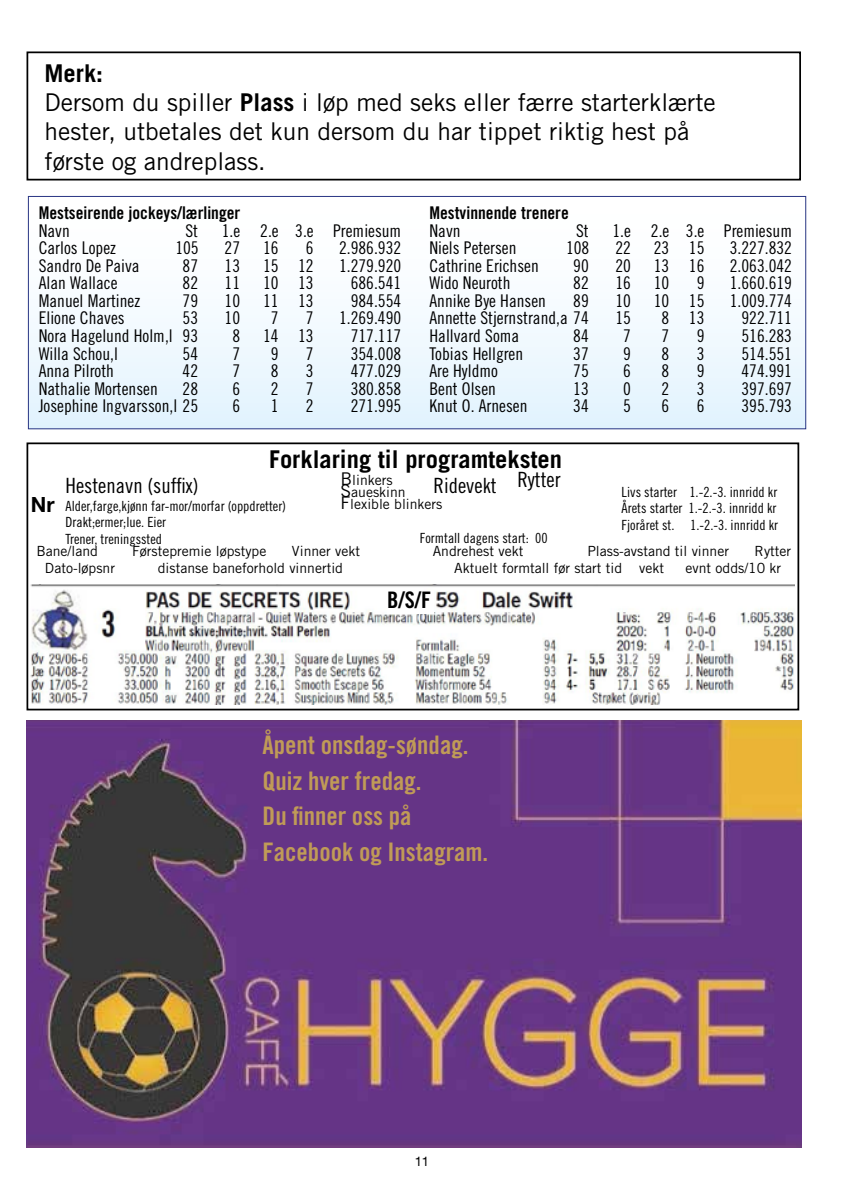
<style>
.page{position:relative;width:844px;height:1191px;background:#fff}
.page>*{position:absolute;margin:0;border:0;box-sizing:border-box;transform-origin:0 0}
.t1{font:25.55px/35.9px "Trade Gothic LT Std Bd Cn 20";color:#c09b57}
.t2{font:24.5px/29.4px "Trade Gothic LT Std";color:#000}
.t3{font:700 24.5px "Trade Gothic LT Std";color:#000}
.t4{font:22.75px "Trade Gothic LT Std Bd Cn 20";color:#000}
.t5{font:21px "Trade Gothic LT Std Cn 18";color:#000}
.t6{font:700 21px "Helvetica Neue";color:#000}
.t7{font:17.5px "Trade Gothic LT Std Cn 18";color:#000}
.t8{font:17.5px "Trade Gothic LT Std Bd Cn 20";color:#000}
.t9{font:14px "Trade Gothic LT Std";color:#000}
.t10{font:14px/16.8px "Trade Gothic LT Std Cn 18";color:#000}
.t11{font:13.12px "Helvetica Neue";color:#000}
.s1{font-weight:700}
.s2{font-size:17.5px}
</style>
<div class="page">
<div style="left:26px;top:442px;width:773px;height:268px;border:2px solid #000"></div>
<img style="left:31px;top:584px;width:763px;height:121px">
<div style="left:387px;top:592px;width:46px;height:22px;background:#fff"></div>
<div style="left:28px;top:196px;width:777px;height:233px;background:linear-gradient(to bottom,#fff,#e3f4fe)"></div>
<div style="left:28px;top:196px;width:778px;height:233px;border:1px solid #283583"></div>
<div style="left:26px;top:51px;width:774px;height:129px;border:2px solid #000"></div>
<img style="left:26px;top:721px;width:774px;height:427px">
<h2 class="t2" style="left:44px;top:58px;width:672px"><span class="s1">Merk:<br></span>Dersom du spiller <span class="s1">Plass</span> i løp med seks eller færre starterklærte hester, utbetales det kun dersom du har tippet riktig hest på første og andreplass.</h2>
<p class="t8" style="left:39px;top:203px;width:203px">Mestseirende jockeys/lærlinger</p>
<p class="t7" style="left:39px;top:220px;width:33px">Navn</p>
<p class="t7" style="left:185px;top:220px;width:14px">St</p>
<p class="t7" style="left:222px;top:220px;width:181px">1.e 2.e 3.e Premiesum</p>
<p class="t7" style="left:39px;top:238px;width:79px">Carlos Lopez</p>
<p class="t7" style="left:175px;top:238px;width:25px">105</p>
<p class="t7" style="left:224px;top:238px;width:17px">27</p>
<p class="t7" style="left:263px;top:238px;width:17px">16</p>
<p class="t7" style="left:306px;top:238px;width:9px">6</p>
<p class="t7" style="left:339px;top:238px;width:64px">2.986.932</p>
<p class="t7" style="left:39px;top:255px;width:102px">Sandro De Paiva</p>
<p class="t7" style="left:182px;top:255px;width:17px">87</p>
<p class="t7" style="left:224px;top:255px;width:17px">13</p>
<p class="t7" style="left:263px;top:255px;width:52px">15 12</p>
<p class="t7" style="left:339px;top:255px;width:64px">1.279.920</p>
<p class="t7" style="left:39px;top:273px;width:80px">Alan Wallace</p>
<p class="t7" style="left:182px;top:273px;width:17px">82</p>
<p class="t7" style="left:224px;top:273px;width:17px">11</p>
<p class="t7" style="left:263px;top:273px;width:52px">10 13</p>
<p class="t7" style="left:350px;top:273px;width:52px">686.541</p>
<p class="t7" style="left:39px;top:290px;width:103px">Manuel Martinez</p>
<p class="t7" style="left:182px;top:290px;width:17px">79</p>
<p class="t7" style="left:224px;top:290px;width:17px">10</p>
<p class="t7" style="left:263px;top:290px;width:52px">11 13</p>
<p class="t7" style="left:350px;top:290px;width:52px">984.554</p>
<p class="t7" style="left:39px;top:308px;width:87px">Elione Chaves</p>
<p class="t7" style="left:182px;top:308px;width:17px">53</p>
<p class="t7" style="left:224px;top:308px;width:17px">10</p>
<p class="t7" style="left:271px;top:308px;width:9px">7</p>
<p class="t7" style="left:306px;top:308px;width:9px">7</p>
<p class="t7" style="left:339px;top:308px;width:64px">1.269.490</p>
<p class="t7" style="left:39px;top:325px;width:161px">Nora Hagelund Holm,l 93</p>
<p class="t7" style="left:232px;top:325px;width:9px">8</p>
<p class="t7" style="left:263px;top:325px;width:52px">14 13</p>
<p class="t7" style="left:350px;top:325px;width:52px">717.117</p>
<p class="t7" style="left:39px;top:343px;width:81px">Willa Schou,l</p>
<p class="t7" style="left:182px;top:343px;width:17px">54</p>
<p class="t7" style="left:232px;top:343px;width:9px">7</p>
<p class="t7" style="left:271px;top:343px;width:9px">9</p>
<p class="t7" style="left:306px;top:343px;width:9px">7</p>
<p class="t7" style="left:350px;top:343px;width:52px">354.008</p>
<p class="t7" style="left:39px;top:360px;width:77px">Anna Pilroth</p>
<p class="t7" style="left:182px;top:360px;width:17px">42</p>
<p class="t7" style="left:232px;top:360px;width:9px">7</p>
<p class="t7" style="left:271px;top:360px;width:9px">8</p>
<p class="t7" style="left:306px;top:360px;width:9px">3</p>
<p class="t7" style="left:350px;top:360px;width:52px">477.029</p>
<p class="t7" style="left:39px;top:378px;width:120px">Nathalie Mortensen</p>
<p class="t7" style="left:182px;top:378px;width:17px">28</p>
<p class="t7" style="left:232px;top:378px;width:9px">6</p>
<p class="t7" style="left:271px;top:378px;width:9px">2</p>
<p class="t7" style="left:306px;top:378px;width:9px">7</p>
<p class="t7" style="left:350px;top:378px;width:52px">380.858</p>
<p class="t7" style="left:39px;top:395px;width:161px">Josephine Ingvarsson,l 25</p>
<p class="t7" style="left:232px;top:395px;width:9px">6</p>
<p class="t7" style="left:271px;top:395px;width:9px">1</p>
<p class="t7" style="left:306px;top:395px;width:9px">2</p>
<p class="t7" style="left:350px;top:395px;width:52px">271.995</p>
<p class="t8" style="left:429px;top:203px;width:141px">Mestvinnende trenere</p>
<p class="t7" style="left:429px;top:220px;width:33px">Navn</p>
<p class="t7" style="left:576px;top:220px;width:14px">St</p>
<p class="t7" style="left:612px;top:220px;width:181px">1.e 2.e 3.e Premiesum</p>
<p class="t7" style="left:429px;top:238px;width:88px">Niels Petersen</p>
<p class="t7" style="left:566px;top:238px;width:25px">108</p>
<p class="t7" style="left:615px;top:238px;width:17px">22</p>
<p class="t7" style="left:653px;top:238px;width:52px">23 15</p>
<p class="t7" style="left:729px;top:238px;width:64px">3.227.832</p>
<p class="t7" style="left:429px;top:255px;width:111px">Cathrine Erichsen</p>
<p class="t7" style="left:573px;top:255px;width:17px">90</p>
<p class="t7" style="left:615px;top:255px;width:17px">20</p>
<p class="t7" style="left:653px;top:255px;width:52px">13 16</p>
<p class="t7" style="left:729px;top:255px;width:64px">2.063.042</p>
<p class="t7" style="left:429px;top:273px;width:83px">Wido Neuroth</p>
<p class="t7" style="left:573px;top:273px;width:17px">82</p>
<p class="t7" style="left:615px;top:273px;width:17px">16</p>
<p class="t7" style="left:653px;top:273px;width:17px">10</p>
<p class="t7" style="left:696px;top:273px;width:9px">9</p>
<p class="t7" style="left:729px;top:273px;width:64px">1.660.619</p>
<p class="t7" style="left:429px;top:290px;width:118px">Annike Bye Hansen</p>
<p class="t7" style="left:573px;top:290px;width:17px">89</p>
<p class="t7" style="left:615px;top:290px;width:17px">10</p>
<p class="t7" style="left:653px;top:290px;width:52px">10 15</p>
<p class="t7" style="left:729px;top:290px;width:64px">1.009.774</p>
<p class="t7" style="left:429px;top:308px;width:161px">Annette Stjernstrand,a 74</p>
<p class="t7" style="left:615px;top:308px;width:17px">15</p>
<p class="t7" style="left:661px;top:308px;width:44px">8 13</p>
<p class="t7" style="left:741px;top:308px;width:52px">922.711</p>
<p class="t7" style="left:429px;top:325px;width:91px">Hallvard Soma</p>
<p class="t7" style="left:573px;top:325px;width:17px">84</p>
<p class="t7" style="left:623px;top:325px;width:9px">7</p>
<p class="t7" style="left:661px;top:325px;width:9px">7</p>
<p class="t7" style="left:696px;top:325px;width:9px">9</p>
<p class="t7" style="left:741px;top:325px;width:52px">516.283</p>
<p class="t7" style="left:429px;top:343px;width:95px">Tobias Hellgren</p>
<p class="t7" style="left:573px;top:343px;width:17px">37</p>
<p class="t7" style="left:623px;top:343px;width:9px">9</p>
<p class="t7" style="left:661px;top:343px;width:9px">8</p>
<p class="t7" style="left:696px;top:343px;width:9px">3</p>
<p class="t7" style="left:741px;top:343px;width:52px">514.551</p>
<p class="t7" style="left:429px;top:360px;width:70px">Are Hyldmo</p>
<p class="t7" style="left:573px;top:360px;width:17px">75</p>
<p class="t7" style="left:623px;top:360px;width:9px">6</p>
<p class="t7" style="left:661px;top:360px;width:9px">8</p>
<p class="t7" style="left:696px;top:360px;width:9px">9</p>
<p class="t7" style="left:741px;top:360px;width:52px">474.991</p>
<p class="t7" style="left:429px;top:378px;width:68px">Bent Olsen</p>
<p class="t7" style="left:573px;top:378px;width:17px">13</p>
<p class="t7" style="left:623px;top:378px;width:9px">0</p>
<p class="t7" style="left:661px;top:378px;width:9px">2</p>
<p class="t7" style="left:696px;top:378px;width:9px">3</p>
<p class="t7" style="left:741px;top:378px;width:52px">397.697</p>
<p class="t7" style="left:429px;top:395px;width:99px">Knut O. Arnesen</p>
<p class="t7" style="left:573px;top:395px;width:17px">34</p>
<p class="t7" style="left:623px;top:395px;width:9px">5</p>
<p class="t7" style="left:661px;top:395px;width:9px">6</p>
<p class="t7" style="left:696px;top:395px;width:9px">6</p>
<p class="t7" style="left:741px;top:395px;width:52px">395.793</p>
<h2 class="t3" style="left:269px;top:444px;width:294px">Forklaring til programteksten</h2>
<p class="t9" style="left:340px;top:471px;width:54px"><span class="s2">B</span>linkers</p>
<p class="t5" style="left:517px;top:467px;width:45px">Rytter</p>
<p class="t5" style="left:66px;top:473px;width:134px">Hestenavn (suffix)</p>
<p class="t5" style="left:433px;top:473px;width:64px">Ridevekt</p>
<p class="t9" style="left:340px;top:483px;width:67px"><span class="s2">S</span>aueskinn</p>
<p class="t10" style="left:621px;top:483px;width:158px;text-align:justify">Livs starter 1.-2.-3. innridd kr Årets starter 1.-2.-3. innridd kr Fjoråret st. 1.-2.-3. innridd kr</p>
<p class="t10" style="left:66px;top:497px;width:222px">Alder,farge,kjønn far-mor/morfar (oppdretter)</p>
<p class="t9" style="left:340px;top:496px;width:103px"><span class="s2">F</span>lexible blinkers</p>
<p class="t10" style="left:66px;top:514px;width:102px">Drakt;ermer;lue. Eier<br>Trener, treningssted</p>
<p class="t9" style="left:36px;top:543px;width:63px">Bane/land</p>
<p class="t9" style="left:132px;top:543px;width:136px">Førstepremie løpstype</p>
<p class="t9" style="left:292px;top:543px;width:70px">Vinner vekt</p>
<p class="t9" style="left:432px;top:543px;width:92px">Andrehest vekt</p>
<p class="t9" style="left:587px;top:543px;width:143px">Plass-avstand til vinner</p>
<p class="t9" style="left:754px;top:543px;width:38px">Rytter</p>
<p class="t9" style="left:45px;top:559px;width:71px">Dato-løpsnr</p>
<p class="t9" style="left:158px;top:559px;width:187px">distanse baneforhold vinnertid</p>
<p class="t9" style="left:454px;top:559px;width:211px">Aktuelt formtall før start tid vekt</p>
<p class="t9" style="left:685px;top:559px;width:97px">evnt odds/10 kr</p>
<p class="t6" style="left:31px;top:492px;width:25px">Nr</p>
<p class="t10" style="left:420px;top:529px;width:129px">Formtall dagens start: 00</p>
<h3 class="t4" style="left:387px;top:586px;width:46px">B/S/F</h3>
<h1 class="t1" style="left:262px;top:726px;width:227px">Åpent onsdag-søndag.<br>Quiz hver fredag.<br>Du finner oss på<br>Facebook og Instagram.</h1>
<p class="t11" style="left:414px;top:1153px;width:16px">11</p>
</div>
